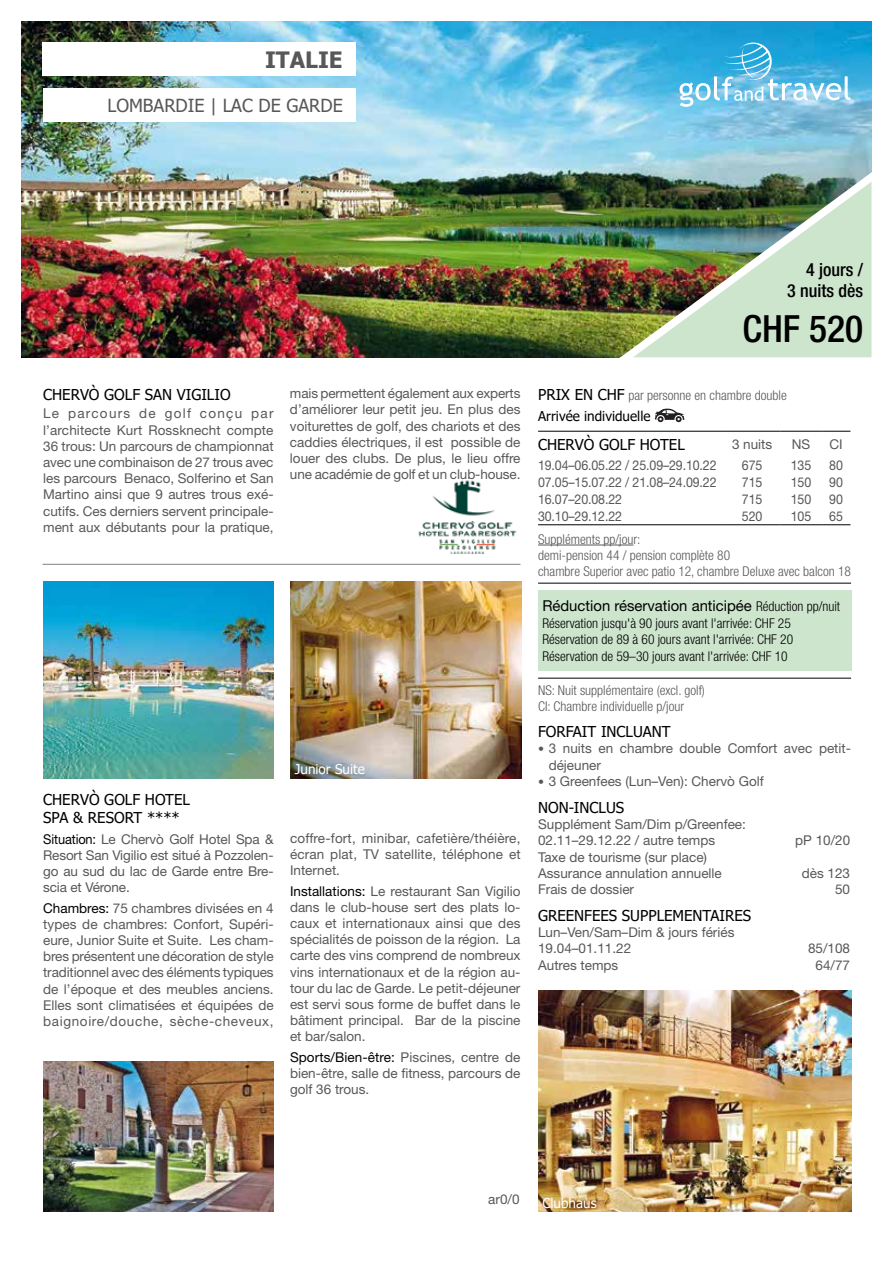
<style>
.page{position:relative;width:893px;height:1263px;background:#fff}
.page>*{position:absolute;margin:0;border:0;box-sizing:border-box;transform-origin:0 0}
.t1{font:500 condensed 37.5px "Helvetica Neue LT Pro";color:#000}
.t2{font:700 22.5px "Tahoma";color:#58585a}
.t3{font:18px "Tahoma";color:#58585a}
.t4{font:500 condensed 18px/21.6px "Helvetica Neue LT Pro";color:#000;text-align:right}
.t5{font:15px/18px "Tahoma";color:#000}
.t6{font:15px "Helvetica Neue LT Pro";color:#000}
.t7{font:13.5px/16.2px "Helvetica Neue LT Pro";color:#58585a;text-align:justify}
.t8{font:300 condensed 13.5px/16.2px "Helvetica Neue LT Pro";color:#58585a}
.t9{font:300 condensed 13.5px/16.8px "Helvetica Neue LT Pro";color:#000}
.t10{font:13.5px "Helvetica Neue LT Pro";color:#58585a;scale:.92 1}
.t11{font:13.5px "Tahoma";color:#fff}
.t12{font:13.5px "Tahoma";color:#000}
.s1{color:#000}
.s2{font-family:"Tahoma";font-weight:400;font-stretch:normal;font-size:15px;color:#000}
.s3{font-weight:300;font-stretch:condensed;font-size:13.5px}
.s4{font-size:12px}
</style>
<div class="page">
<hr style="left:43px;top:564px;width:477px;height:1px;background:#7e7f81">
<img style="left:538px;top:990px;width:313px;height:222px">
<img style="left:43px;top:581px;width:231px;height:197px">
<img style="left:43px;top:1061px;width:231px;height:151px">
<img style="left:291px;top:581px;width:230px;height:197px">
<img style="left:21px;top:21px;width:851px;height:336px">
<img style="left:611px;top:159px;width:261px;height:199px">
<svg style="left:679px;top:43px;width:171px;height:63px"></svg>
<img style="left:418px;top:480px;width:99px;height:74px">
<div style="left:42px;top:43px;width:313px;height:33px;background:#fff"></div>
<div style="left:43px;top:89px;width:312px;height:33px;background:#fff"></div>
<hr style="left:538px;top:545px;width:95px;height:1px;background:#58585a">
<svg style="left:655px;top:409px;width:29px;height:13px"></svg>
<hr style="left:538px;top:431px;width:187px;height:1px;background:#000">
<hr style="left:725px;top:431px;width:55px;height:1px;background:#000">
<hr style="left:780px;top:431px;width:43px;height:1px;background:#000">
<svg style="left:823px;top:431px;width:27px;height:1px"></svg>
<hr style="left:538px;top:524px;width:187px;height:1px;background:#000">
<hr style="left:725px;top:524px;width:55px;height:1px;background:#000">
<hr style="left:780px;top:524px;width:43px;height:1px;background:#000">
<svg style="left:823px;top:524px;width:27px;height:1px"></svg>
<hr style="left:538px;top:583px;width:313px;height:1px;background:#000">
<div style="left:538px;top:590px;width:313px;height:81px;background:#cde4cd"></div>
<hr style="left:538px;top:678px;width:313px;height:1px;background:#000">
<h2 class="t2" style="left:265px;top:44px;width:79px">ITALIE</h2>
<h3 class="t3" style="left:108px;top:94px;width:237px">LOMBARDIE | LAC DE GARDE</h3>
<p class="t5" style="left:43px;top:386px;width:189px">CHERVÒ GOLF SAN VIGILIO</p>
<p class="t7" style="left:43px;top:405px;width:232px">Le parcours de golf conçu par l’architecte Kurt Rossknecht compte 36 trous: Un parcours de championnat avec une combinaison de 27 trous avec les parcours Benaco, Solferino et San Martino ainsi que 9 autres trous exé&shy;cutifs. Ces derniers servent principale&shy;ment aux débutants pour la pratique,</p>
<p class="t7" style="left:290px;top:385px;width:232px">mais permettent également aux experts d’améliorer leur petit jeu. En plus des voiturettes de golf, des chariots et des caddies électriques, il est possible de louer des clubs. De plus, le lieu offre une académie de golf et un club-house.</p>
<p class="t5" style="left:43px;top:791px;width:148px">CHERVÒ GOLF HOTEL<br>SPA &amp; RESORT ****</p>
<p class="t7" style="left:43px;top:830px;width:232px"><span class="s1">Situation:</span> Le Chervò Golf Hotel Spa &amp; Resort San Vigilio est situé à Pozzolen&shy;go au sud du lac de Garde entre Bre&shy;scia et Vérone.</p>
<p class="t7" style="left:43px;top:899px;width:232px"><span class="s1">Chambres:</span> 75 chambres divisées en 4 types de chambres: Confort, Supéri&shy;eure, Junior Suite et Suite. Les cham&shy;bres présentent une décoration de style traditionnel avec des éléments typiques de l’époque et des meubles anciens.<br>Elles sont climatisées et équipées de baignoire/douche, sèche-cheveux,</p>
<p class="t11" style="left:295px;top:760px;width:71px">Junior Suite</p>
<p class="t7" style="left:290px;top:829px;width:232px">coffre-fort, minibar, cafetière/théière, écran plat, TV satellite, téléphone et Internet.</p>
<p class="t7" style="left:290px;top:882px;width:232px"><span class="s1">Installations:</span> Le restaurant San Vigilio dans le club-house sert des plats lo&shy;caux et internationaux ainsi que des spécialités de poisson de la région. La carte des vins comprend de nombreux vins internationaux et de la région au&shy;tour du lac de Garde. Le petit-déjeuner est servi sous forme de buffet dans le bâtiment principal. Bar de la piscine et bar/salon.</p>
<p class="t7" style="left:290px;top:1049px;width:232px"><span class="s1">Sports/Bien-être:</span> Piscines, centre de bien-être, salle de fitness, parcours de golf 36 trous.</p>
<h3 class="t4" style="left:787px;top:258px;width:77px">4 jours /<br>3 nuits dès</h3>
<h1 class="t1" style="left:742px;top:307px;width:122px">CHF 520</h1>
<p class="t8" style="left:538px;top:387px;width:250px"><span class="s2">PRIX EN CHF</span> par personne en chambre double</p>
<p class="t12" style="left:538px;top:407px;width:114px">Arrivée individuelle</p>
<p class="t5" style="left:538px;top:436px;width:148px">CHERVÒ GOLF HOTEL</p>
<p class="t7" style="left:732px;top:436px;width:42px">3 nuits</p>
<p class="t7" style="left:792px;top:436px;width:20px">NS</p>
<p class="t7" style="left:829px;top:436px;width:15px">CI</p>
<p class="t10" style="left:538px;top:457px;width:196px">19.04–06.05.22 / 25.09–29.10.22</p>
<p class="t10" style="left:742px;top:457px;width:24px">675</p>
<p class="t10" style="left:791px;top:457px;width:24px">135</p>
<p class="t10" style="left:829px;top:457px;width:17px">80</p>
<p class="t10" style="left:538px;top:474px;width:196px">07.05–15.07.22 / 21.08–24.09.22</p>
<p class="t10" style="left:742px;top:474px;width:24px">715</p>
<p class="t10" style="left:791px;top:474px;width:24px">150</p>
<p class="t10" style="left:829px;top:474px;width:17px">90</p>
<p class="t10" style="left:538px;top:491px;width:93px">16.07–20.08.22</p>
<p class="t10" style="left:742px;top:491px;width:24px">715</p>
<p class="t10" style="left:791px;top:491px;width:24px">150</p>
<p class="t10" style="left:829px;top:491px;width:17px">90</p>
<p class="t10" style="left:538px;top:508px;width:93px">30.10–29.12.22</p>
<p class="t10" style="left:742px;top:508px;width:24px">520</p>
<p class="t10" style="left:791px;top:508px;width:24px">105</p>
<p class="t10" style="left:829px;top:508px;width:17px">65</p>
<p class="t8" style="left:538px;top:531px;width:314px">Suppléments pp/jour:<br>demi-pension 44 / pension complète 80<br>chambre Superior avec patio 12, chambre Deluxe avec balcon 18</p>
<p class="t6" style="left:542px;top:596px;width:299px">Réduction réservation anticipée <span class="s3">Réduction pp/nuit</span></p>
<p class="t9" style="left:542px;top:614px;width:252px">Réservation jusqu'à 90 jours avant l'arrivée: CHF 25<br>Réservation de 89 à 60 jours avant l'arrivée: CHF 20<br>Réservation de 59–30 jours avant l'arrivée: CHF 10</p>
<p class="t8" style="left:538px;top:682px;width:168px">NS: Nuit supplémentaire (excl. golf)<br>CI: Chambre individuelle p/jour</p>
<p class="t5" style="left:538px;top:723px;width:134px">FORFAIT INCLUANT</p>
<p class="t7" style="left:549px;top:740px;width:304px;text-indent:-11px"><span class="s4">•</span> 3 nuits en chambre double Comfort avec petit&shy;déjeuner</p>
<p class="t7" style="left:538px;top:773px;width:227px"><span class="s4">•</span> 3 Greenfees (Lun–Ven): Chervò Golf</p>
<p class="t5" style="left:538px;top:799px;width:88px">NON-INCLUS</p>
<p class="t7" style="left:538px;top:816px;width:209px">Supplément Sam/Dim p/Greenfee:<br>02.11–29.12.22 / autre temps</p>
<p class="t7" style="left:795px;top:832px;width:56px">pP 10/20</p>
<p class="t7" style="left:538px;top:848px;width:185px">Taxe de tourisme (sur place)<br>Assurance annulation annuelle</p>
<p class="t7" style="left:802px;top:865px;width:50px">dès 123</p>
<p class="t7" style="left:538px;top:881px;width:97px">Frais de dossier</p>
<p class="t7" style="left:835px;top:881px;width:17px">50</p>
<p class="t5" style="left:538px;top:907px;width:215px">GREENFEES SUPPLEMENTAIRES</p>
<p class="t7" style="left:538px;top:924px;width:198px">Lun–Ven/Sam–Dim &amp; jours fériés<br>19.04–01.11.22</p>
<p class="t7" style="left:808px;top:940px;width:44px">85/108</p>
<p class="t7" style="left:538px;top:956px;width:82px">Autres temps</p>
<p class="t7" style="left:816px;top:956px;width:36px">64/77</p>
<p class="t7" style="left:488px;top:1190px;width:33px">ar0/0</p>
<p class="t11" style="left:542px;top:1194px;width:56px">Clubhaus</p>
</div>
